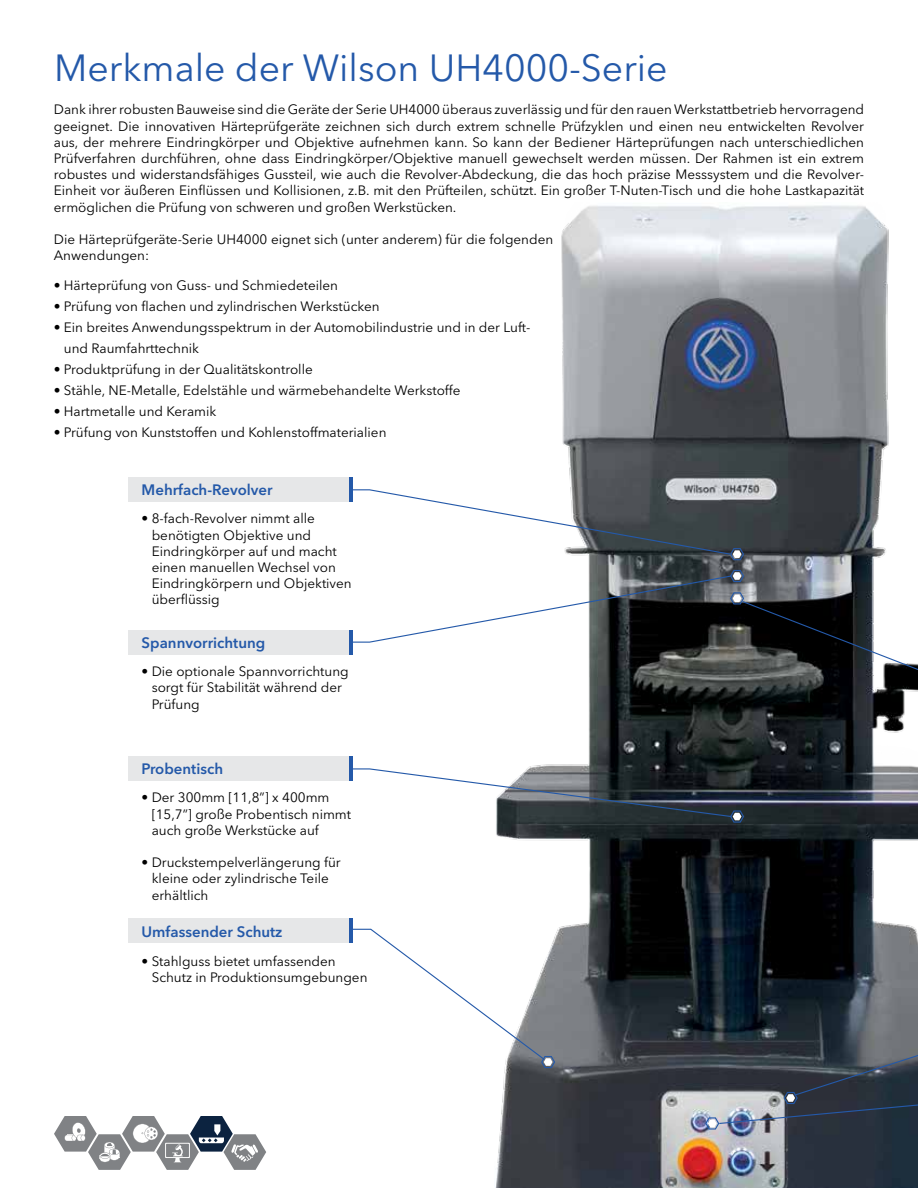
<style>
.page{position:relative;width:918px;height:1188px;background:#fff}
.page>*{position:absolute;margin:0;border:0;box-sizing:border-box;transform-origin:0 0}
.t1{font:37.5px "Avenir Next LT Pro";color:#2459a9}
.t2{font:600 15px "Avenir Next LT Pro";color:#2459a9}
.t3{font:13.5px/16.2px "Avenir Next LT Pro";color:#000}
</style>
<div class="page">
<svg style="left:54px;top:1116px;width:212px;height:54px"></svg>
<img style="left:495px;top:205px;width:423px;height:983px">
<div style="left:129px;top:918px;width:220px;height:24px;background:#e6e7e8"></div>
<hr style="left:349px;top:918px;width:3px;height:24px;background:#2459a9">
<div style="left:129px;top:477px;width:220px;height:24px;background:#e6e7e8"></div>
<hr style="left:349px;top:477px;width:3px;height:24px;background:#2459a9">
<div style="left:129px;top:630px;width:220px;height:24px;background:#e6e7e8"></div>
<hr style="left:349px;top:630px;width:3px;height:24px;background:#2459a9">
<div style="left:129px;top:756px;width:220px;height:24px;background:#e6e7e8"></div>
<hr style="left:349px;top:756px;width:3px;height:24px;background:#2459a9">
<svg style="left:351px;top:928px;width:205px;height:141px"></svg>
<svg style="left:350px;top:489px;width:395px;height:72px"></svg>
<svg style="left:350px;top:569px;width:568px;height:254px"></svg>
<svg style="left:705px;top:940px;width:213px;height:190px;background:#39414b"></svg>
<h1 class="t1" style="left:54px;top:46px;width:615px">Merkmale der Wilson UH4000-Serie</h1>
<p class="t3" style="left:54px;top:101px;width:812px;text-align:justify">Dank ihrer robusten Bauweise sind die Geräte der Serie UH4000 überaus zuverlässig und für den rauen Werkstattbetrieb hervorragend geeignet. Die innovativen Härteprüfgeräte zeichnen sich durch extrem schnelle Prüfzyklen und einen neu entwickelten Revolver aus, der mehrere Eindringkörper und Objektive aufnehmen kann. So kann der Bediener Härteprüfungen nach unterschiedlichen Prüfverfahren durchführen, ohne dass Eindringkörper/Objektive manuell gewechselt werden müssen. Der Rahmen ist ein extrem robustes und widerstandsfähiges Gussteil, wie auch die Revolver-Abdeckung, die das hoch präzise Messsystem und die Revolver-Einheit vor äußeren Einflüssen und Kollisionen, z.B. mit den Prüfteilen, schützt. Ein großer T-Nuten-Tisch und die hohe Lastkapazität ermöglichen die Prüfung von schweren und großen Werkstücken.</p>
<p class="t3" style="left:54px;top:231px;width:501px">Die Härteprüfgeräte-Serie UH4000 eignet sich (unter anderem) für die folgenden<br>Anwendungen:</p>
<p class="t3" style="left:54px;top:277px;width:286px">• Härteprüfung von Guss- und Schmiedeteilen</p>
<p class="t3" style="left:54px;top:298px;width:327px">• Prüfung von flachen und zylindrischen Werkstücken</p>
<p class="t3" style="left:64px;top:317px;width:468px;line-height:21px;text-indent:-10px">• Ein breites Anwendungsspektrum in der Automobilindustrie und in der Luft&shy;und Raumfahrttechnik</p>
<p class="t3" style="left:54px;top:361px;width:261px">• Produktprüfung in der Qualitätskontrolle</p>
<p class="t3" style="left:54px;top:382px;width:408px">• Stähle, NE-Metalle, Edelstähle und wärmebehandelte Werkstoffe</p>
<p class="t3" style="left:54px;top:403px;width:164px">• Hartmetalle und Keramik</p>
<p class="t3" style="left:54px;top:424px;width:334px">• Prüfung von Kunststoffen und Kohlenstoffmaterialien</p>
<p class="t2" style="left:142px;top:481px;width:133px">Mehrfach-Revolver</p>
<p class="t3" style="left:152px;top:510px;width:202px;text-indent:-10px">• 8-fach-Revolver nimmt alle benötigten Objektive und<br>Eindringkörper auf und macht einen manuellen Wechsel von<br>Eindringkörpern und Objektiven überflüssig</p>
<p class="t2" style="left:142px;top:633px;width:125px">Spannvorrichtung</p>
<p class="t3" style="left:152px;top:663px;width:199px;text-indent:-10px">• Die optionale Spannvorrichtung sorgt für Stabilität während der<br>Prüfung</p>
<p class="t2" style="left:142px;top:760px;width:83px">Probentisch</p>
<p class="t3" style="left:152px;top:790px;width:201px;text-indent:-10px">• Der 300mm [11,8”] x 400mm [15,7”] große Probentisch nimmt auch große Werkstücke auf</p>
<p class="t3" style="left:152px;top:854px;width:191px;text-indent:-10px">• Druckstempelverlängerung für kleine oder zylindrische Teile erhältlich</p>
<p class="t2" style="left:142px;top:922px;width:142px">Umfassender Schutz</p>
<p class="t3" style="left:152px;top:953px;width:217px;text-indent:-10px">• Stahlguss bietet umfassenden<br>Schutz in Produktionsumgebungen</p>
</div>
